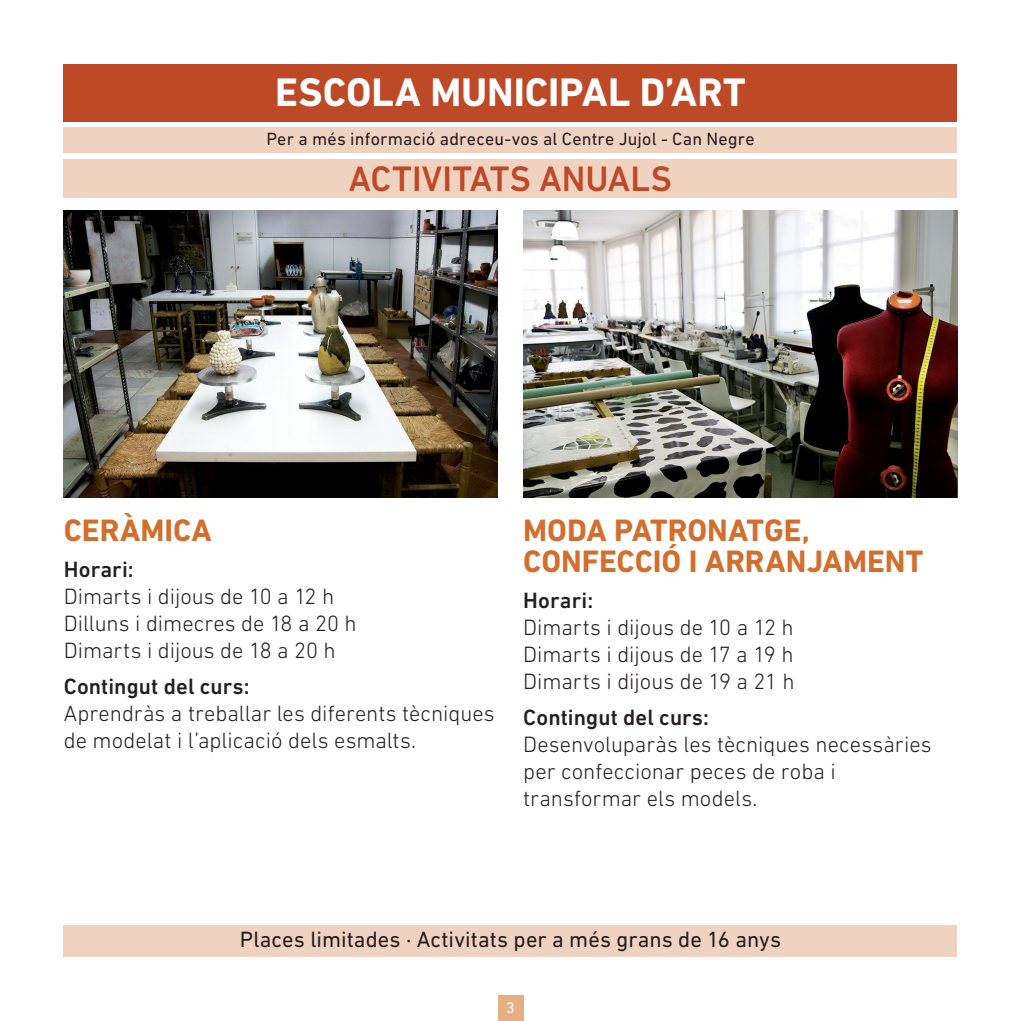
<style>
.page{position:relative;width:1021px;height:1021px;background:#fff}
.page>*{position:absolute;margin:0;border:0;box-sizing:border-box;transform-origin:0 0}
.t1{font:700 40.5px "DIN Next LT Pro";color:#fff}
.t2{font:500 36px "DIN Next LT Pro";letter-spacing:.005em;color:#be4927}
.t3{font:700 31.5px/31.5px "DIN Next LT Pro";color:#d36e2d}
.t4{font:300 22.5px/27px "DIN Next LT Pro";color:#231f20}
.t5{font:500 22.5px "DIN Next LT Pro";letter-spacing:.005em;color:#231f20}
.t6{font:22.5px "DIN Next LT Pro";color:#231f20}
.t7{font:18px "DIN Next LT Pro";letter-spacing:.01em;color:#231f20}
.t8{font:15.75px "DIN Next LT Pro";color:#fff}
</style>
<div class="page">
<div style="left:64px;top:128px;width:893px;height:25px;background:#f0d2c1"></div>
<div style="left:64px;top:159px;width:893px;height:39px;background:#f0d2c1"></div>
<div style="left:64px;top:64px;width:893px;height:57px;background:#be4927"></div>
<img style="left:523px;top:210px;width:434px;height:287px">
<img style="left:64px;top:210px;width:433px;height:287px">
<div style="left:64px;top:925px;width:893px;height:32px;background:#f0d2c1"></div>
<div style="left:497px;top:995px;width:26px;height:25px;background:#e7ae84"></div>
<h1 class="t1" style="left:275px;top:69px;width:472px">ESCOLA MUNICIPAL D’ART</h1>
<p class="t7" style="left:266px;top:128px;width:489px">Per a més informació adreceu-vos al Centre Jujol - Can Negre</p>
<h2 class="t2" style="left:349px;top:158px;width:325px">ACTIVITATS ANUALS</h2>
<h3 class="t3" style="left:64px;top:514px;width:149px">CERÀMICA</h3>
<p class="t5" style="left:64px;top:556px;width:71px">Horari:</p>
<p class="t4" style="left:64px;top:582px;width:294px">Dimarts i dijous de 10 a 12 h<br>Dilluns i dimecres de 18 a 20 h<br>Dimarts i dijous de 18 a 20 h</p>
<p class="t5" style="left:64px;top:673px;width:187px">Contingut del curs:</p>
<p class="t4" style="left:64px;top:699px;width:432px">Aprendràs a treballar les diferents tècniques de modelat i l’aplicació dels esmalts.</p>
<h3 class="t3" style="left:523px;top:514px;width:401px">MODA PATRONATGE,<br>CONFECCIÓ I ARRANJAMENT</h3>
<p class="t5" style="left:523px;top:587px;width:71px">Horari:</p>
<p class="t4" style="left:523px;top:613px;width:273px;text-align:justify">Dimarts i dijous de 10 a 12 h Dimarts i dijous de 17 a 19 h Dimarts i dijous de 19 a 21 h</p>
<p class="t5" style="left:523px;top:704px;width:187px">Contingut del curs:</p>
<p class="t4" style="left:523px;top:730px;width:410px">Desenvoluparàs les tècniques necessàries per confeccionar peces de roba i transformar els models.</p>
<p class="t6" style="left:240px;top:926px;width:542px">Places limitades · Activitats per a més grans de 16 anys</p>
<p class="t8" style="left:506px;top:998px;width:10px">3</p>
</div>
